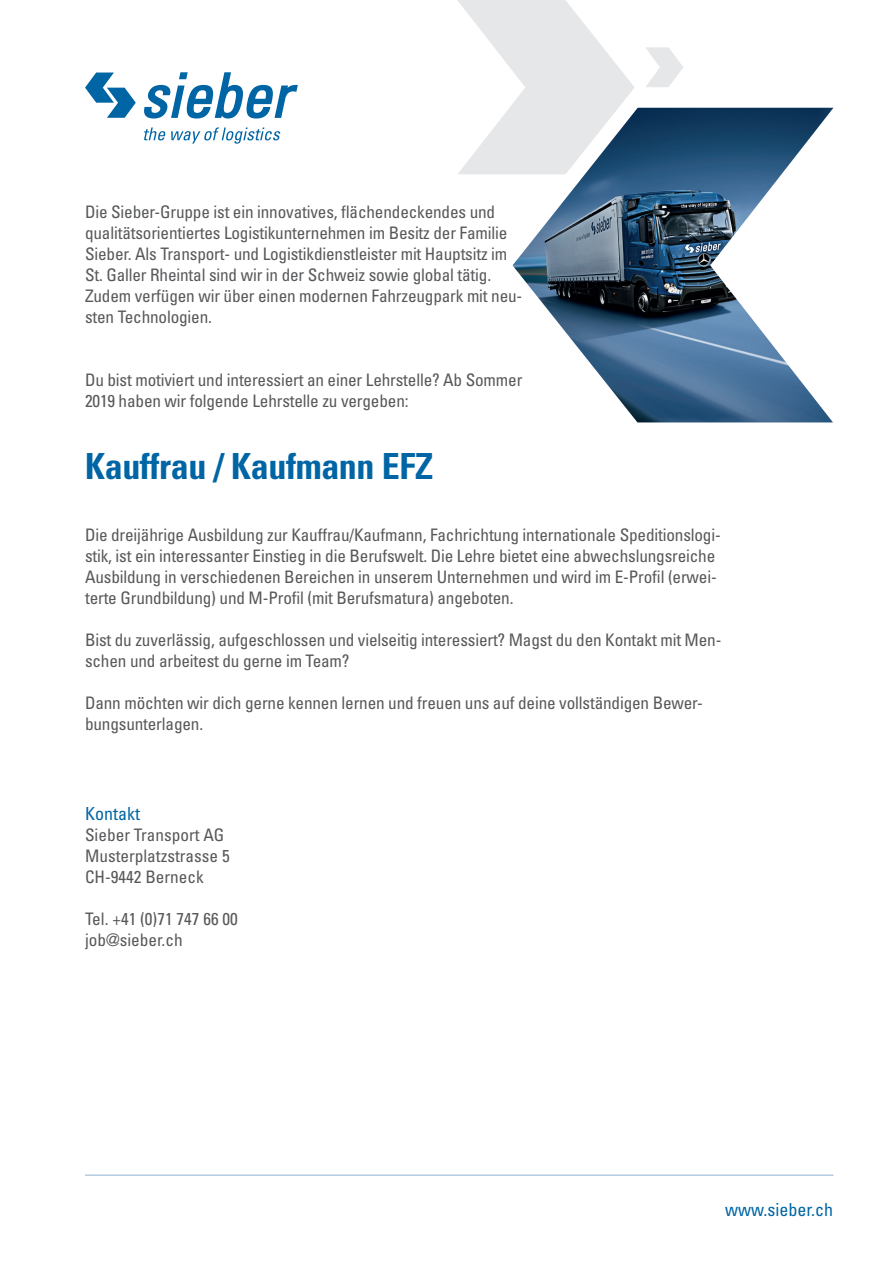
<style>
.page{position:relative;width:893px;height:1263px;background:#fff}
.page>*{position:absolute;margin:0;border:0;box-sizing:border-box;transform-origin:0 0}
.Absatzformat_1{font:700 condensed 36px "Univers";letter-spacing:-.01em;color:#0065a4}
.Absatzformat_1-2{font:condensed 18px "Univers";color:#0065a4}
.Absatzformat_1-3{font:condensed 17.25px/21px "Univers";letter-spacing:-.01em;color:#57585a}
</style>
<div class="page">
<svg style="left:144px;top:72px;width:154px;height:47px"></svg>
<svg style="left:85px;top:73px;width:51px;height:45px"></svg>
<svg style="left:144px;top:127px;width:137px;height:16px"></svg>
<hr style="left:85px;top:1175px;width:748px;height:1px;background:#8db1d0">
<img style="left:513px;top:108px;width:320px;height:314px">
<svg style="left:457px;top:0;width:178px;height:174px"></svg>
<svg style="left:646px;top:47px;width:37px;height:40px"></svg>
<p class="Absatzformat_1-3" style="left:85px;top:201px;width:412px">Die Sieber-Gruppe ist ein innovatives, flächendeckendes und</p>
<p class="Absatzformat_1-3" style="left:85px;top:222px;width:424px">qualitätsorientiertes Logistikunternehmen im Besitz der Familie<br>Sieber. Als Transport- und Logistikdienstleister mit Hauptsitz im</p>
<p class="Absatzformat_1-3" style="left:85px;top:264px;width:408px">St. Galler Rheintal sind wir in der Schweiz sowie global tätig.</p>
<p class="Absatzformat_1-3" style="left:85px;top:285px;width:439px">Zudem verfügen wir über einen modernen Fahrzeugpark mit neu&shy;sten Technologien.</p>
<p class="Absatzformat_1-3" style="left:85px;top:369px;width:439px">Du bist motiviert und interessiert an einer Lehrstelle? Ab Sommer<br>2019 haben wir folgende Lehrstelle zu vergeben:</p>
<p class="Absatzformat_1" style="left:85px;top:444px;width:350px">Kauffrau / Kaufmann EFZ</p>
<p class="Absatzformat_1-3" style="left:85px;top:524px;width:637px">Die dreijährige Ausbildung zur Kauffrau/Kaufmann, Fachrichtung internationale Speditionslogi&shy;stik, ist ein interessanter Einstieg in die Berufswelt. Die Lehre bietet eine abwechslungsreiche Ausbildung in verschiedenen Bereichen in unserem Unternehmen und wird im E-Profil (erwei&shy;terte Grundbildung) und M-Profil (mit Berufsmatura) angeboten.</p>
<p class="Absatzformat_1-3" style="left:85px;top:629px;width:638px">Bist du zuverlässig, aufgeschlossen und vielseitig interessiert? Magst du den Kontakt mit Men&shy;schen und arbeitest du gerne im Team?</p>
<p class="Absatzformat_1-3" style="left:85px;top:692px;width:619px">Dann möchten wir dich gerne kennen lernen und freuen uns auf deine vollständigen Bewer&shy;bungsunterlagen.</p>
<p class="Absatzformat_1-2" style="left:85px;top:802px;width:57px">Kontakt</p>
<p class="Absatzformat_1-3" style="left:85px;top:824px;width:141px">Sieber Transport AG</p>
<p class="Absatzformat_1-3" style="left:85px;top:845px;width:146px">Musterplatzstrasse 5</p>
<p class="Absatzformat_1-3" style="left:85px;top:866px;width:120px">CH-9442 Berneck</p>
<p class="Absatzformat_1-3" style="left:85px;top:908px;width:154px">Tel. +41 (0)71 747 66 00</p>
<p class="Absatzformat_1-3" style="left:85px;top:929px;width:99px">job@sieber.ch</p>
<p class="Absatzformat_1-2" style="left:725px;top:1198px;width:110px">www.sieber.ch</p>
</div>
